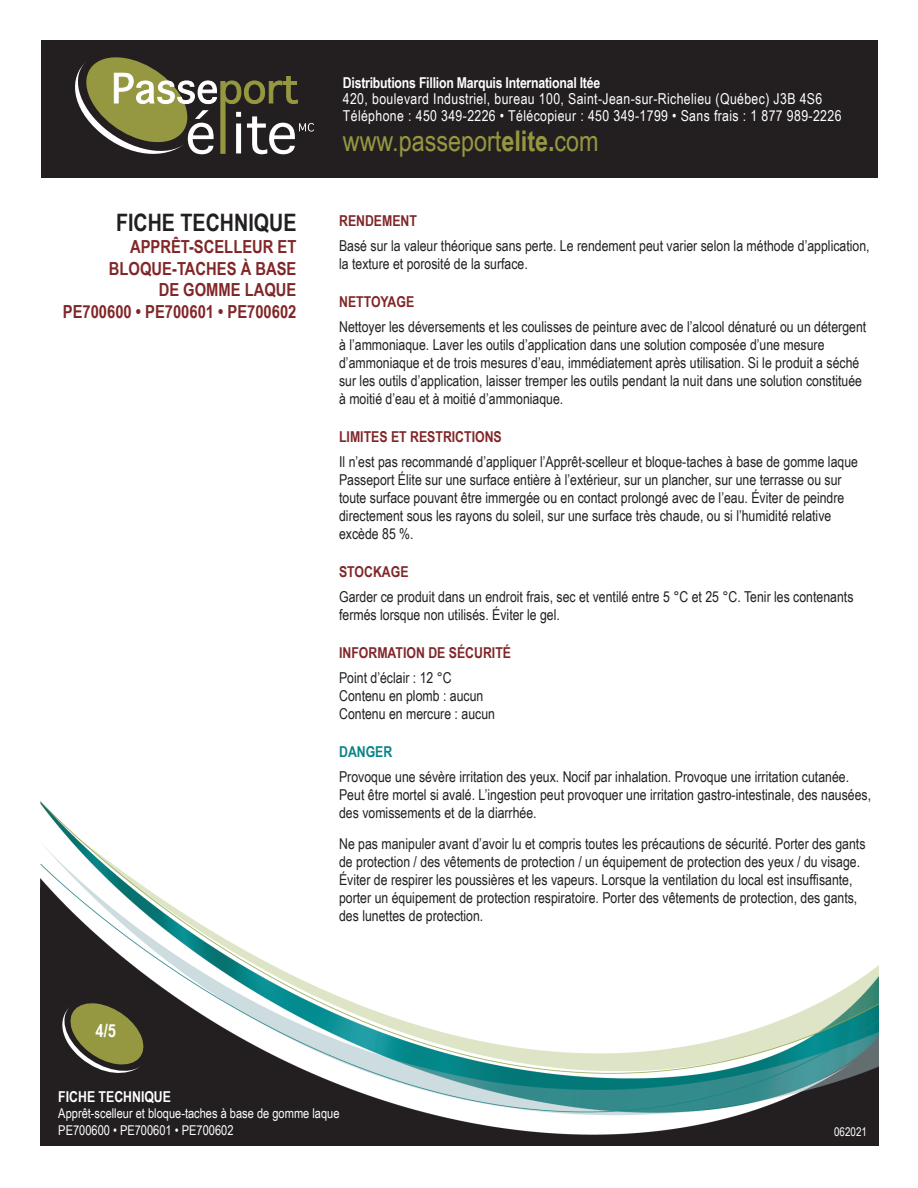
<style>
.page{position:relative;width:918px;height:1188px;background:#fff}
.page>*{position:absolute;margin:0;border:0;box-sizing:border-box;transform-origin:0 0}
.t1{font:28.5px "Arial Narrow";color:#959741}
.t2{font:700 24px "Arial Narrow";color:#231f20}
.t3{font:700 18px/21.6px "Arial Narrow";color:#812628;text-align:right}
.t4{font:700 18px "Arial Narrow";color:#fff}
.t5{font:15px/18px "Arial Narrow";color:#231f20}
.t6{font:15px/17.1px "Arial Narrow";letter-spacing:.025em;color:#fff}
.t7{font:700 15px "Arial Narrow";color:#812628}
.t8{font:700 15px "Arial Narrow";letter-spacing:-.015em;color:#fff}
.t9{font:700 15px "Arial Narrow";color:#088487}
.t10{font:13.5px/16.2px "Arial Narrow";color:#fff}
.t11{font:12px "Arial Narrow";color:#fff}
.s1{font-weight:700}
</style>
<div class="page">
<img style="left:40px;top:801px;width:838px;height:345px">
<svg style="left:57px;top:1001px;width:91px;height:76px;background:#62613a"></svg>
<div style="left:41px;top:41px;width:837px;height:137px;background:#231f20"></div>
<svg style="left:75px;top:57px;width:239px;height:98px"></svg>
<h2 class="t2" style="left:116px;top:205px;width:182px">FICHE TECHNIQUE</h2>
<p class="t3" style="left:63px;top:235px;width:235px">APPRÊT-SCELLEUR ET<br>BLOQUE-TACHES À BASE<br>DE GOMME LAQUE<br>PE700600 • PE700601 • PE700602</p>
<p class="t4" style="left:95px;top:1017px;width:22px">4/5</p>
<p class="t8" style="left:343px;top:71px;width:259px">Distributions Fillion Marquis International ltée</p>
<p class="t6" style="left:343px;top:90px;width:500px">420, boulevard Industriel, bureau 100, Saint-Jean-sur-Richelieu (Québec) J3B 4S6<br>Téléphone : 450 349-2226 • Télécopieur : 450 349-1799 • Sans frais : 1 877 989-2226</p>
<h1 class="t1" style="left:343px;top:120px;width:257px">www.passeport<span class="s1">elite.</span>com</h1>
<p class="t7" style="left:339px;top:209px;width:79px">RENDEMENT</p>
<p class="t5" style="left:339px;top:236px;width:532px">Basé sur la valeur théorique sans perte. Le rendement peut varier selon la méthode d’application, la texture et porosité de la surface.</p>
<p class="t7" style="left:339px;top:290px;width:77px">NETTOYAGE</p>
<p class="t5" style="left:339px;top:317px;width:529px">Nettoyer les déversements et les coulisses de peinture avec de l’alcool dénaturé ou un détergent à l’ammoniaque. Laver les outils d’application dans une solution composée d’une mesure d’ammoniaque et de trois mesures d’eau, immédiatement après utilisation. Si le produit a séché sur les outils d’application, laisser tremper les outils pendant la nuit dans une solution constituée à moitié d’eau et à moitié d’ammoniaque.</p>
<p class="t7" style="left:339px;top:425px;width:164px">LIMITES ET RESTRICTIONS</p>
<p class="t5" style="left:339px;top:452px;width:520px">Il n’est pas recommandé d’appliquer l’Apprêt-scelleur et bloque-taches à base de gomme laque Passeport Élite sur une surface entière à l’extérieur, sur un plancher, sur une terrasse ou sur toute surface pouvant être immergée ou en contact prolongé avec de l’eau. Éviter de peindre directement sous les rayons du soleil, sur une surface très chaude, ou si l’humidité relative excède 85 %.</p>
<p class="t7" style="left:339px;top:560px;width:71px">STOCKAGE</p>
<p class="t5" style="left:339px;top:587px;width:516px">Garder ce produit dans un endroit frais, sec et ventilé entre 5 °C et 25 °C. Tenir les contenants fermés lorsque non utilisés. Éviter le gel.</p>
<p class="t7" style="left:339px;top:641px;width:173px">INFORMATION DE SÉCURITÉ</p>
<p class="t5" style="left:339px;top:668px;width:157px">Point d’éclair : 12 °C<br>Contenu en plomb : aucun<br>Contenu en mercure : aucun</p>
<p class="t9" style="left:339px;top:740px;width:55px">DANGER</p>
<p class="t5" style="left:339px;top:767px;width:533px">Provoque une sévère irritation des yeux. Nocif par inhalation. Provoque une irritation cutanée.<br>Peut être mortel si avalé. L’ingestion peut provoquer une irritation gastro-intestinale, des nausées, des vomissements et de la diarrhée.</p>
<p class="t5" style="left:339px;top:834px;width:528px">Ne pas manipuler avant d’avoir lu et compris toutes les précautions de sécurité. Porter des gants de protection / des vêtements de protection / un équipement de protection des yeux / du visage.<br>Éviter de respirer les poussières et les vapeurs. Lorsque la ventilation du local est insuffisante, porter un équipement de protection respiratoire. Porter des vêtements de protection, des gants, des lunettes de protection.</p>
<p class="t8" style="left:58px;top:1086px;width:114px">FICHE TECHNIQUE</p>
<p class="t10" style="left:58px;top:1105px;width:283px">Apprêt-scelleur et bloque-taches à base de gomme laque<br>PE700600 • PE700601 • PE700602</p>
<p class="t11" style="left:834px;top:1123px;width:34px">062021</p>
</div>
